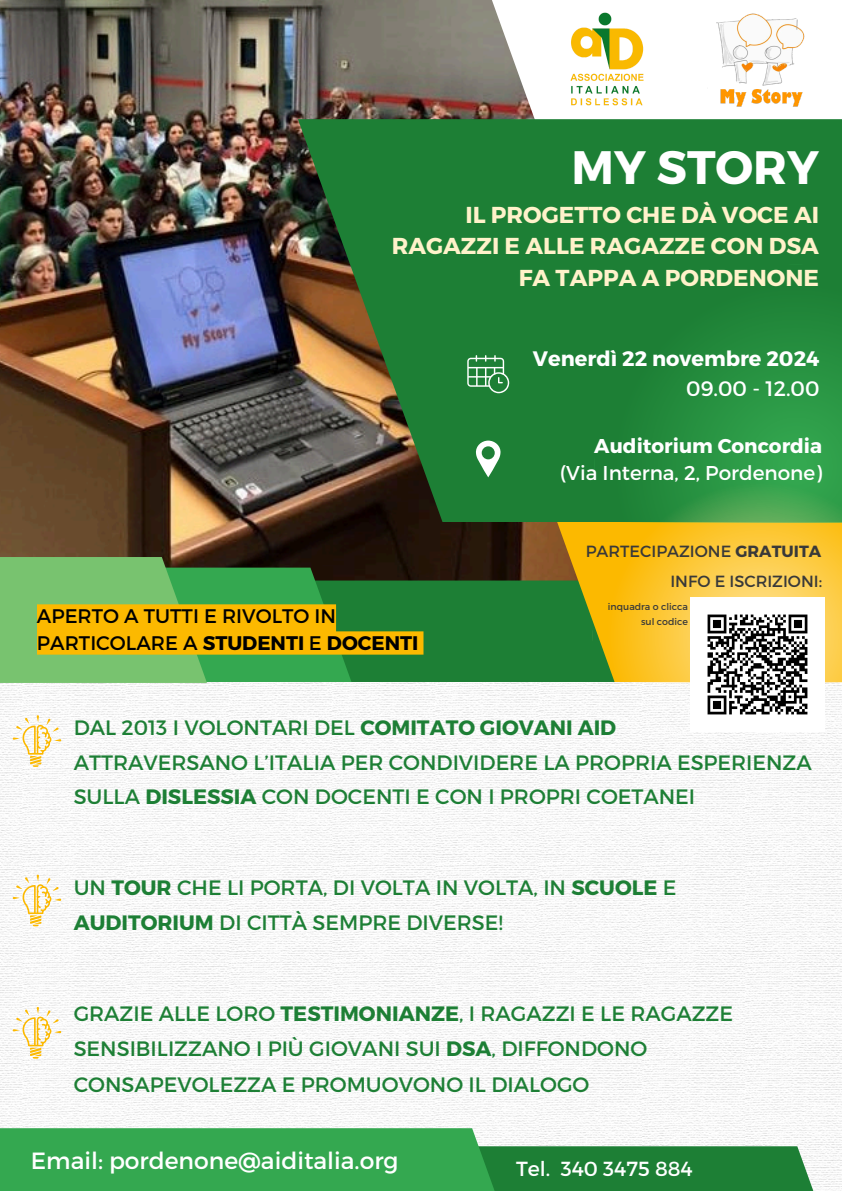
<style>
.page{position:relative;width:842px;height:1191px;background:#fff}
.page>*{position:absolute;margin:0;border:0;box-sizing:border-box;transform-origin:0 0}
.t1{font:700 46.8px "Montserrat";color:#fff}
.t2{font:23.4px "Montserrat";color:#fff}
.t3{font:700 23px/31.4px "Montserrat";color:#fff2ca;text-align:right}
.t4{font:700 20.9px/29.2px "Montserrat";color:#fff;text-align:right}
.t5{font:20.8px/35.3px "Montserrat";color:#1d7f35}
.t6{font:20.4px "Montserrat";color:#fff}
.t7{font:20px/27.8px "Montserrat";color:#fff;text-align:right}
.t8{font:19.7px/27px "Montserrat";color:#000}
.t9{font:16.2px "Montserrat";color:#393939}
.t10{font:9.4px/14.8px "Montserrat";color:#393939;text-align:right}
.s1{font-weight:400}
.s2{font-weight:700}
</style>
<div class="page">
<img style="left:0;top:682px;width:842px;height:508px">
<img style="left:0;top:0;width:467px;height:580px">
<svg style="left:467px;top:0;width:76px;height:580px"></svg>
<div style="left:423px;top:580px;width:120px;height:102px;background:#1d7f35"></div>
<svg style="left:543px;top:522px;width:50px;height:160px;fill:#1d7f35"></svg>
<svg style="left:298px;top:119px;width:544px;height:403px;fill:#1d7f35"></svg>
<div style="left:444px;top:1146px;width:378px;height:44px;background:#1d7f35"></div>
<div style="left:0;top:1128px;width:497px;height:62px;background:#34a850"></div>
<svg style="left:595px;top:265px;width:247px;height:203px;fill:#21863a"></svg>
<svg style="left:467px;top:355px;width:42px;height:38px"></svg>
<svg style="left:475px;top:440px;width:26px;height:37px"></svg>
<svg style="left:593px;top:468px;width:249px;height:214px"></svg>
<svg style="left:13px;top:715px;width:48px;height:51px"></svg>
<svg style="left:13px;top:874px;width:48px;height:52px"></svg>
<img style="left:570px;top:12px;width:74px;height:94px">
<svg style="left:13px;top:1006px;width:48px;height:52px"></svg>
<img style="left:716px;top:13px;width:89px;height:94px">
<img style="left:691px;top:598px;width:133px;height:133px">
<svg style="left:0;top:557px;width:423px;height:126px"></svg>
<h5 class="t1" style="left:572px;top:137px;width:249px">MY STORY</h5>
<h5 class="t3" style="left:392px;top:198px;width:429px">IL PROGETTO CHE DÀ VOCE AI<br>RAGAZZI E ALLE RAGAZZE CON DSA<br>FA TAPPA A PORDENONE</h5>
<h4 class="t4" style="left:533px;top:343px;width:288px">Venerdì 22 novembre 2024<br><span class="s1">09.00 - 12.00</span></h4>
<p class="t7" style="left:560px;top:430px;width:264px"><span class="s2">Auditorium Concordia </span>(Via Interna, 2, Pordenone)</p>
<h5 class="t8" style="left:37px;top:601px;width:383px">APERTO A TUTTI E RIVOLTO IN<br>PARTICOLARE A <span class="s2">STUDENTI</span> E <span class="s2">DOCENTI</span></h5>
<p class="t9" style="left:586px;top:541px;width:237px">PARTECIPAZIONE <span class="s2">GRATUITA</span></p>
<h3 class="t9" style="left:670px;top:570px;width:153px">INFO E ISCRIZIONI:</h3>
<p class="t10" style="left:608px;top:598px;width:81px">inquadra o clicca sul codice</p>
<p class="t5" style="left:74px;top:709px;width:740px;line-height:34.6px">DAL 2013 I VOLONTARI DEL <span class="s2">COMITATO GIOVANI AID<br></span>ATTRAVERSANO L’ITALIA PER CONDIVIDERE LA PROPRIA ESPERIENZA<br>SULLA <span class="s2">DISLESSIA</span> CON DOCENTI E CON I PROPRI COETANEI</p>
<p class="t5" style="left:74px;top:868px;width:604px">UN <span class="s2">TOUR</span> CHE LI PORTA, DI VOLTA IN VOLTA, IN <span class="s2">SCUOLE</span> E<br><span class="s2">AUDITORIUM</span> DI CITTÀ SEMPRE DIVERSE!</p>
<p class="t5" style="left:74px;top:994px;width:661px">GRAZIE ALLE LORO <span class="s2">TESTIMONIANZE</span>, I RAGAZZI E LE RAGAZZE<br>SENSIBILIZZANO I PIÙ GIOVANI SUI <span class="s2">DSA</span>, DIFFONDONO<br>CONSAPEVOLEZZA E PROMUOVONO IL DIALOGO</p>
<h4 class="t2" style="left:31px;top:1144px;width:369px">Email: pordenone@aiditalia.org</h4>
<p class="t6" style="left:516px;top:1155px;width:178px">Tel. 340 3475 884</p>
</div>
